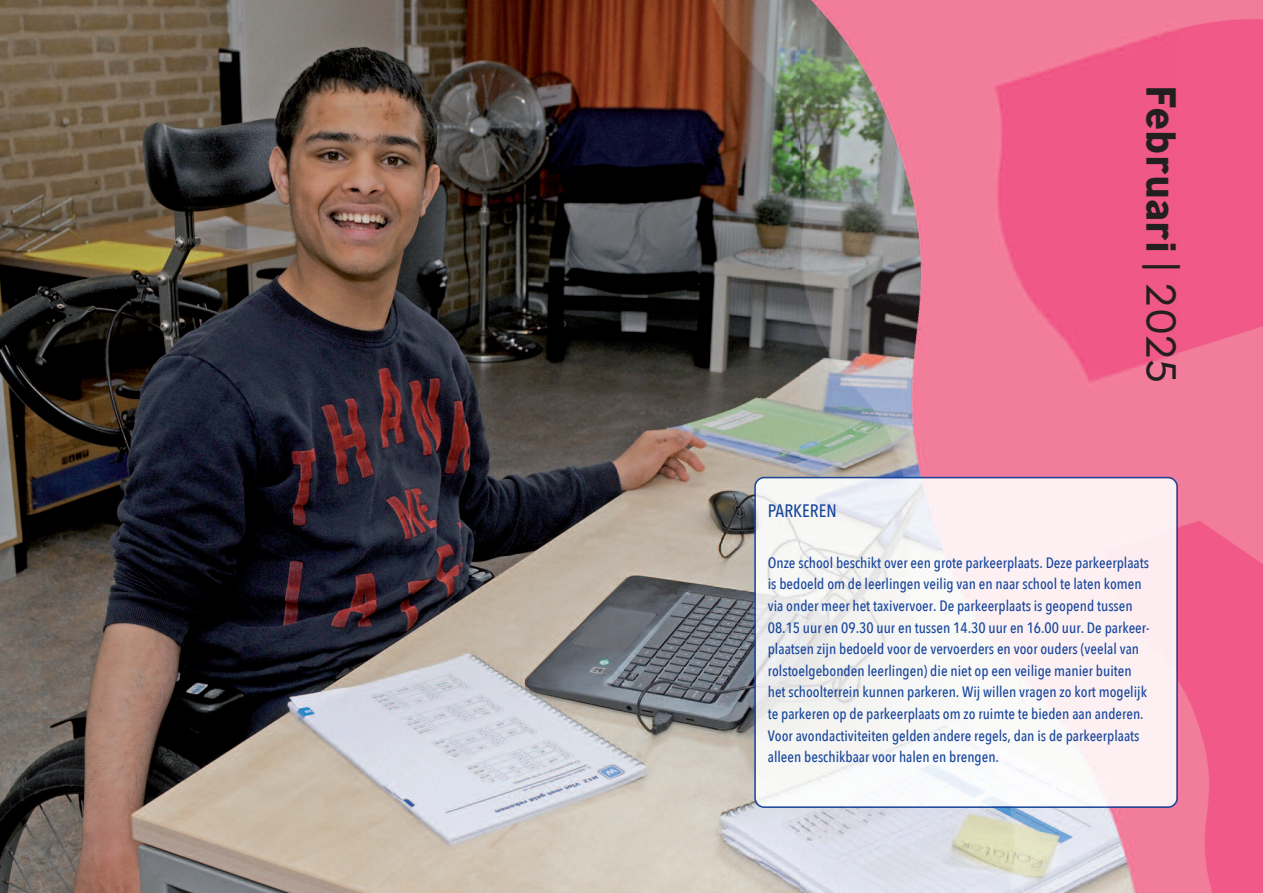
<style>
.page{position:relative;width:1263px;height:893px;background:#fff}
.page>*{position:absolute;margin:0;border:0;box-sizing:border-box;transform-origin:0 0}
.t1{font:700 42px "Ministry";color:#231f20}
.t2{font:500 18px "Avenir Next Condensed";color:#18469d}
.t3{font:500 15px/21.6px "Avenir Next Condensed";color:#18469d}
.s1{font-weight:300}
</style>
<div class="page">
<img style="left:0;top:0;width:708px;height:893px">
<img style="left:708px;top:0;width:555px;height:893px">
<svg style="left:754px;top:477px;width:424px;height:331px"></svg>
<h1 class="t1" style="left:1178px;top:85px;width:300px;rotate:90deg">Februari <span class="s1">| 2025</span></h1>
<p class="t2" style="left:768px;top:499px;width:70px">PARKEREN</p>
<p class="t3" style="left:768px;top:552px;width:383px">Onze school beschikt over een grote parkeerplaats. Deze parkeerplaats is bedoeld om de leerlingen veilig van en naar school te laten komen via onder meer het taxivervoer. De parkeerplaats is geopend tussen 08.15 uur en 09.30 uur en tussen 14.30 uur en 16.00 uur. De parkeer&shy;plaatsen zijn bedoeld voor de vervoerders en voor ouders (veelal van rolstoelgebonden leerlingen) die niet op een veilige manier buiten het schoolterrein kunnen parkeren. Wij willen vragen zo kort mogelijk te parkeren op de parkeerplaats om zo ruimte te bieden aan anderen.<br>Voor avondactiviteiten gelden andere regels, dan is de parkeerplaats alleen beschikbaar voor halen en brengen.</p>
</div>
